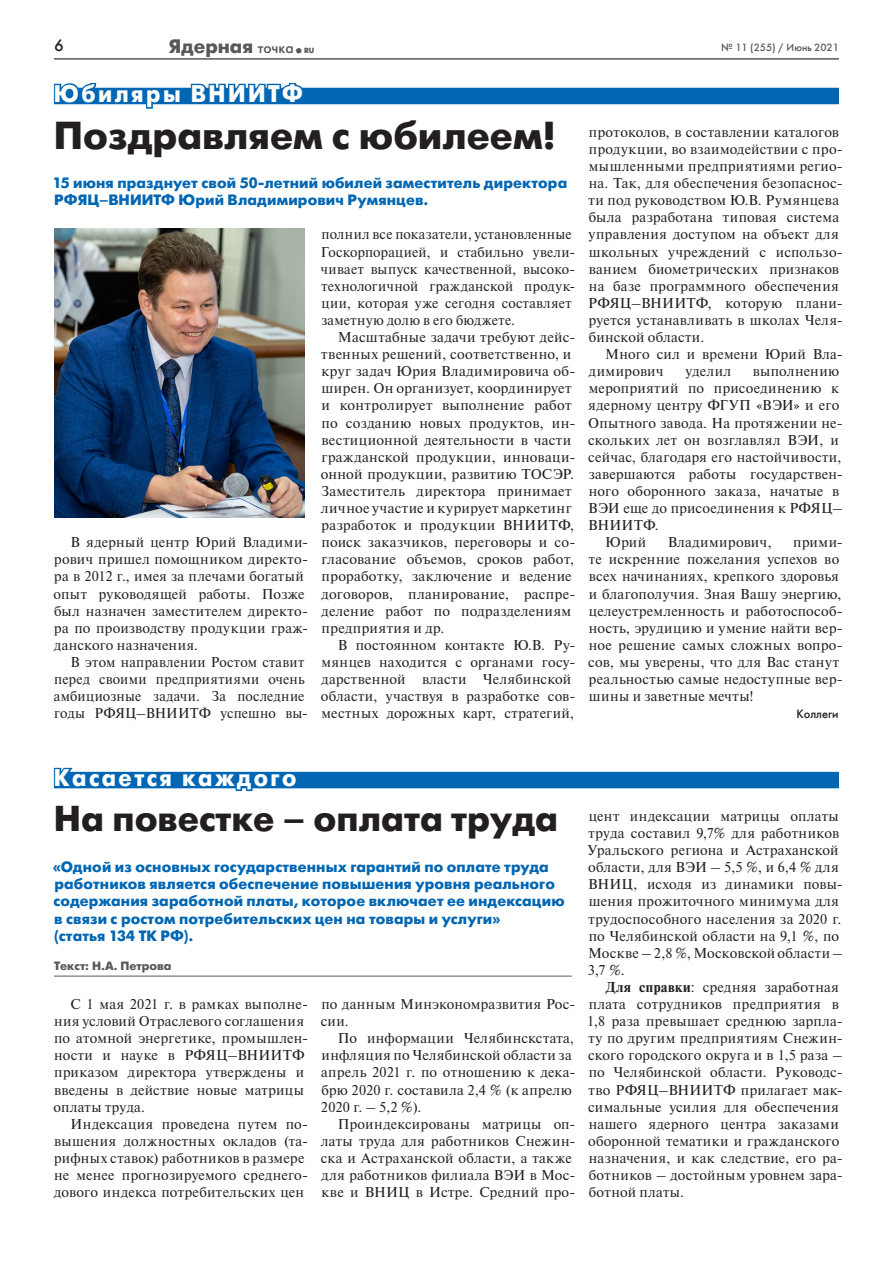
<style>
.page{position:relative;width:893px;height:1263px;background:#fff}
.page>*{position:absolute;margin:0;border:0;box-sizing:border-box;transform-origin:0 0}
.t1{font:700 39px "Futuris C";color:#231f20}
.t2{font:700 36px "Futuris C";color:#231f20}
.t3{font:700 24px "Futuris C";letter-spacing:.11em;color:#fff;scale:.93 1}
.t4{font:700 19.5px "Futuris C";color:#57585a}
.t5{font:16.5px "Futuris C";color:#231f20}
.t6{font:700 15px/17.1px "Futuris C";letter-spacing:.01em;color:#0166b3}
.t7{font:14.25px/17.1px "Newton I";letter-spacing:.02em;color:#231f20}
.t8{font:700 12px "Futuris C";color:#57585a}
.t9{font:12px "Futuris C";color:#231f20}
.t10{font:10.5px "Futuris C";color:#57585a}
.s1{font-weight:400;font-size:15px}
.s2{font-size:7.5px}
.s3{font-weight:700}
</style>
<div class="page">
<hr style="left:54px;top:58px;width:785px;height:2px;background:#57585a">
<div style="left:54px;top:88px;width:785px;height:16px;background:#0166b3"></div>
<svg style="left:53px;top:82px;width:129px;height:27px"></svg>
<svg style="left:189px;top:82px;width:116px;height:23px"></svg>
<img style="left:54px;top:228px;width:250px;height:289px">
<hr style="left:54px;top:976px;width:518px;height:1px;background:#57585a">
<div style="left:54px;top:772px;width:785px;height:16px;background:#0166b3"></div>
<svg style="left:53px;top:767px;width:121px;height:22px"></svg>
<svg style="left:181px;top:771px;width:118px;height:21px"></svg>
<p class="t5" style="left:54px;top:36px;width:11px">6</p>
<h3 class="t4" style="left:169px;top:35px;width:147px">Ядерная <span class="s1">точка</span><sub>•</sub><span class="s2">RU</span></h3>
<p class="t10" style="left:721px;top:41px;width:119px">№ 11 (255) / Июнь 2021</p>
<h3 class="t3" style="left:54px;top:80px;width:269px">Юбиляры ВНИИТФ</h3>
<h1 class="t1" style="left:54px;top:113px;width:503px">Поздравляем с юбилеем!</h1>
<p class="t6" style="left:52px;top:175px;width:516px">15 июня празднует свой 50-летний юбилей заместитель директора<br>РФЯЦ–ВНИИТФ Юрий Владимирович Румянцев.</p>
<p class="t7" style="left:588px;top:124px;width:256px">протоколов, в составлении каталогов продукции, во взаимодействии с про&shy;мышленными предприятиями регио&shy;на. Так, для обеспечения безопаснос&shy;ти под руководством Ю.В. Румянцева была разработана типовая система управления доступом на объект для школьных учреждений с использо&shy;ванием биометрических признаков на базе программного обеспечения РФЯЦ–ВНИИТФ, которую плани&shy;руется устанавливать в школах Челя&shy;бинской области.</p>
<p class="t7" style="left:589px;top:346px;width:255px;text-indent:16px">Много сил и времени Юрий Вла&shy;димирович</p>
<p class="t7" style="left:321px;top:226px;width:256px">полнил все показатели, установленные Госкорпорацией, и стабильно увели&shy;чивает выпуск качественной, высоко&shy;технологичной гражданской продук&shy;ции, которая уже сегодня составляет заметную долю в его бюджете.</p>
<p class="t7" style="left:321px;top:329px;width:256px;text-indent:17px">Масштабные задачи требуют дейс&shy;твенных решений, соответственно, и круг задач Юрия Владимировича об&shy;ширен. Он организует, координирует и контролирует выполнение работ по созданию новых продуктов, ин&shy;вестиционной деятельности в части гражданской продукции, инноваци&shy;онной продукции, развитию ТОСЭР.<br>Заместитель директора принимает личное участие и курирует маркетинг разработок и продукции ВНИИТФ, поиск заказчиков, переговоры и со&shy;гласование объемов, сроков работ, проработку, заключение и ведение договоров, планирование, распре&shy;деление работ по подразделениям предприятия и др.</p>
<p class="t7" style="left:321px;top:637px;width:256px;text-indent:17px">В постоянном контакте Ю.В. Ру&shy;мянцев находится с органами госу&shy;дарственной власти Челябинской области, участвуя в разработке сов&shy;местных дорожных карт, стратегий,</p>
<p class="t7" style="left:685px;top:363px;width:47px">уделил</p>
<p class="t7" style="left:753px;top:363px;width:88px">выполнению</p>
<p class="t7" style="left:589px;top:380px;width:252px">мероприятий по присоединению к</p>
<p class="t7" style="left:588px;top:397px;width:252px">ядерному центру ФГУП «ВЭИ» и его</p>
<p class="t7" style="left:588px;top:414px;width:256px">Опытного завода. На протяжении не-</p>
<p class="t7" style="left:588px;top:431px;width:252px">скольких лет он возглавлял ВЭИ, и</p>
<p class="t7" style="left:588px;top:449px;width:255px">сейчас, благодаря его настойчивости,</p>
<p class="t7" style="left:589px;top:466px;width:256px">завершаются работы государствен-</p>
<p class="t7" style="left:589px;top:483px;width:252px">ного оборонного заказа, начатые в</p>
<p class="t7" style="left:588px;top:500px;width:256px">ВЭИ еще до присоединения к РФЯЦ–</p>
<p class="t7" style="left:588px;top:517px;width:72px">ВНИИТФ.</p>
<p class="t7" style="left:605px;top:534px;width:42px">Юрий</p>
<p class="t7" style="left:668px;top:534px;width:106px">Владимирович,</p>
<p class="t7" style="left:53px;top:534px;width:256px;text-indent:17px">В ядерный центр Юрий Владими&shy;рович пришел помощником директо&shy;ра в 2012 г., имея за плечами богатый опыт руководящей работы. Позже был назначен заместителем директо&shy;ра по производству продукции граж&shy;данского назначения.</p>
<p class="t7" style="left:54px;top:654px;width:256px;text-indent:17px">В этом направлении Ростом ставит перед своими предприятиями очень амбициозные задачи. За последние годы РФЯЦ–ВНИИТФ успешно вы-</p>
<p class="t7" style="left:588px;top:534px;width:256px;text-indent:205px">прими&shy;те искренние пожелания успехов во всех начинаниях, крепкого здоровья и благополучия. Зная Вашу энергию, целеустремленность и работоспособ&shy;ность, эрудицию и умение найти вер&shy;ное решение самых сложных вопро&shy;сов, мы уверены, что для Вас станут реальностью самые недоступные вер&shy;шины и заветные мечты!</p>
<p class="t9" style="left:796px;top:707px;width:44px">Коллеги</p>
<h3 class="t3" style="left:54px;top:764px;width:262px">Касается каждого</h3>
<h2 class="t2" style="left:54px;top:799px;width:506px">На повестке – оплата труда</h2>
<p class="t6" style="left:53px;top:859px;width:513px">«Одной из основных государственных гарантий по оплате труда работников является обеспечение повышения уровня реального содержания заработной платы, которое включает ее индексацию в связи с ростом потребительских цен на товары и услуги»<br>(статья 134 ТК РФ).</p>
<p class="t8" style="left:54px;top:959px;width:119px">Текст: Н.А. Петрова</p>
<p class="t7" style="left:53px;top:996px;width:256px;text-indent:17px">С 1 мая 2021 г. в рамках выполне&shy;ния условий Отраслевого соглашения по атомной энергетике, промышлен&shy;ности и науке в РФЯЦ–ВНИИТФ приказом директора утверждены и введены в действие новые матрицы оплаты труда.</p>
<p class="t7" style="left:54px;top:1115px;width:256px;text-indent:16px">Индексация проведена путем по&shy;вышения должностных окладов (та&shy;рифных ставок) работников в размере не менее прогнозируемого среднего&shy;дового индекса потребительских цен</p>
<p class="t7" style="left:321px;top:996px;width:256px">по данным Минэкономразвития Рос&shy;сии.</p>
<p class="t7" style="left:321px;top:1030px;width:256px;text-indent:17px">По информации Челябинскстата, инфляция по Челябинской области за апрель 2021 г. по отношению к дека&shy;брю 2020 г. составила 2,4 % (к апрелю<br>2020 г. – 5,2 %).</p>
<p class="t7" style="left:321px;top:1115px;width:256px;text-indent:17px">Проиндексированы матрицы оп&shy;латы труда для работников Снежин&shy;ска и Астраханской области, а также для работников филиала ВЭИ в Мос&shy;кве и ВНИЦ в Истре. Средний про-</p>
<p class="t7" style="left:588px;top:808px;width:257px">цент индексации матрицы оплаты труда составил 9,7% для работников<br>Уральского региона и Астраханской области, для ВЭИ – 5,5 %, и 6,4 % для<br>ВНИЦ, исходя из динамики повы&shy;шения прожиточного минимума для трудоспособного населения за 2020 г. по Челябинской области на 9,1 %, по<br>Москве – 2,8 %, Московской области –<br>3,7 %.</p>
<p class="t7" style="left:587px;top:979px;width:257px;text-indent:18px"><span class="s3">Для справки</span>: средняя заработная плата сотрудников предприятия в<br>1,8 раза превышает среднюю зарпла&shy;ту по другим предприятиям Снежин&shy;ского городского округа и в 1,5 раза – по Челябинской области. Руководс&shy;тво РФЯЦ–ВНИИТФ прилагает мак&shy;симальные усилия для обеспечения нашего ядерного центра заказами оборонной тематики и гражданского назначения, и как следствие, его ра&shy;ботников – достойным уровнем зара&shy;ботной платы.</p>
</div>
